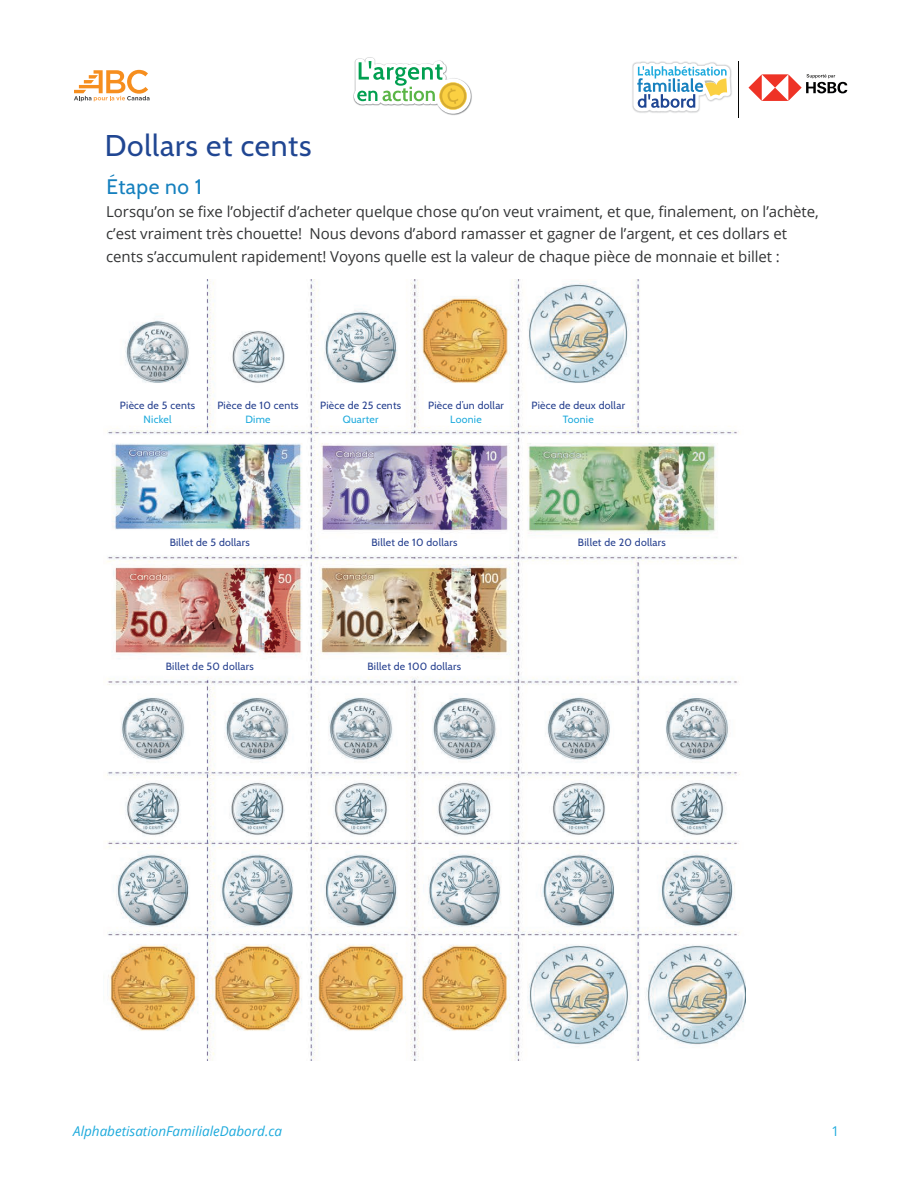
<style>
.page{position:relative;width:918px;height:1188px;background:#fff}
.page>*{position:absolute;margin:0;border:0;box-sizing:border-box;transform-origin:0 0}
.Activity_Title{font:30px "Cabin";letter-spacing:.025em;color:#204692}
.Medium_Blue_Title{font:21px "Cabin";letter-spacing:.025em;color:#1580be}
.t1{font:15px/22.5px "Open Sans";letter-spacing:-.005em;color:#323334}
.t2{font:italic 13.5px "Open Sans";color:#1eaadc}
.t3{font:13.5px "Open Sans";color:#1eaadc}
.Dark_Blue_Title{font:10.5px "Cabin";letter-spacing:.025em;color:#253f8e}
.Light_Blue_Title{font:10.5px "Cabin";letter-spacing:.025em;color:#1eaadc}
</style>
<div class="page">
<svg style="left:74px;top:70px;width:76px;height:31px"></svg>
<svg style="left:754px;top:74px;width:93px;height:27px"></svg>
<img style="left:632px;top:61px;width:122px;height:57px">
<svg style="left:634px;top:63px;width:96px;height:48px"></svg>
<svg style="left:354px;top:58px;width:117px;height:56px"></svg>
<img style="left:107px;top:279px;width:638px;height:782px">
<p class="Activity_Title" style="left:105px;top:127px;width:208px">Dollars et cents</p>
<p class="Medium_Blue_Title" style="left:106px;top:173px;width:97px">Étape no 1</p>
<p class="t1" style="left:106px;top:200px;width:714px">Lorsqu’on se fixe l’objectif d’acheter quelque chose qu’on veut vraiment, et que, finalement, on l’achète, c’est vraiment très chouette! Nous devons d’abord ramasser et gagner de l’argent, et ces dollars et cents s’accumulent rapidement! Voyons quelle est la valeur de chaque pièce de monnaie et billet :</p>
<p class="Dark_Blue_Title" style="left:120px;top:399px;width:77px">Pièce de 5 cents</p>
<p class="Light_Blue_Title" style="left:144px;top:413px;width:29px">Nickel</p>
<p class="Dark_Blue_Title" style="left:217px;top:399px;width:83px">Pièce de 10 cents</p>
<p class="Light_Blue_Title" style="left:245px;top:413px;width:27px">Dime</p>
<p class="Dark_Blue_Title" style="left:320px;top:399px;width:83px">Pièce de 25 cents</p>
<p class="Light_Blue_Title" style="left:343px;top:413px;width:37px">Quarter</p>
<p class="Dark_Blue_Title" style="left:428px;top:399px;width:77px">Pièce d’un dollar</p>
<p class="Light_Blue_Title" style="left:450px;top:413px;width:33px">Loonie</p>
<p class="Dark_Blue_Title" style="left:532px;top:399px;width:95px">Pièce de deux dollar</p>
<p class="Light_Blue_Title" style="left:563px;top:413px;width:33px">Toonie</p>
<p class="Dark_Blue_Title" style="left:170px;top:536px;width:82px">Billet de 5 dollars</p>
<p class="Dark_Blue_Title" style="left:166px;top:660px;width:90px">Billet de 50 dollars</p>
<p class="Dark_Blue_Title" style="left:371px;top:536px;width:88px">Billet de 10 dollars</p>
<p class="Dark_Blue_Title" style="left:578px;top:536px;width:89px">Billet de 20 dollars</p>
<p class="Dark_Blue_Title" style="left:367px;top:660px;width:95px">Billet de 100 dollars</p>
<p class="t2" style="left:73px;top:1121px;width:210px">AlphabetisationFamilialeDabord.ca</p>
<p class="t3" style="left:832px;top:1121px;width:9px">1</p>
</div>
